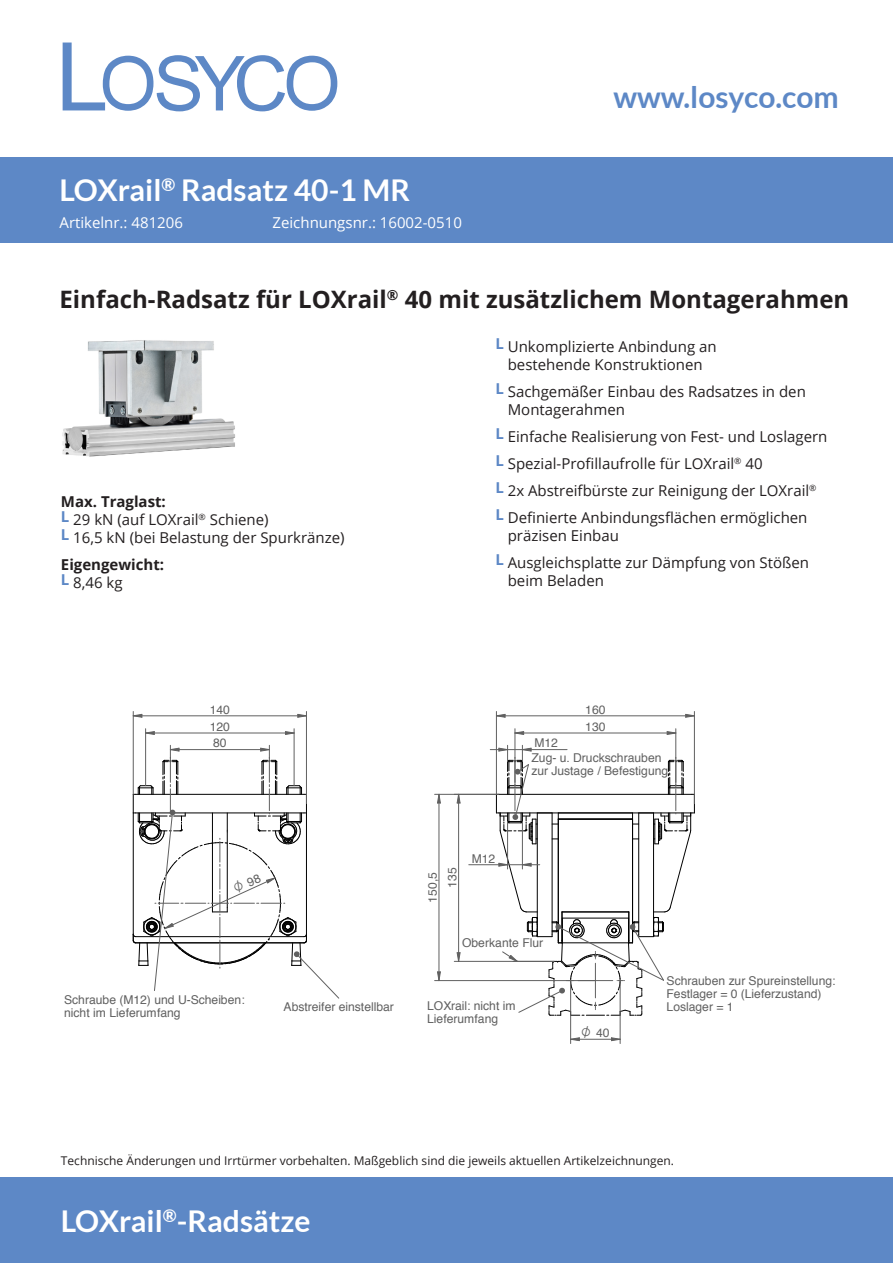
<style>
.page{position:relative;width:893px;height:1263px;background:#fff}
.page>*{position:absolute;margin:0;border:0;box-sizing:border-box;transform-origin:0 0}
.t1{font:700 30px "Lato";color:#fff}
.t2{font:700 30px "Lato";color:#5d88c6}
.t3{font:700 24px "Open Sans";color:#231f20}
.t4{font:15px/18px "Open Sans";color:#231f20}
.t5{font:15px "Open Sans";color:#fff}
.t6{font:700 15px/18px "Open Sans";color:#231f20}
.t7{font:12.15px/13px "Helvetica";color:#606060}
.t8{font:12px "Open Sans";color:#231f20}
.s1{font-weight:700}
.s2{font-weight:400}
</style>
<div class="page">
<div style="left:0;top:1178px;width:893px;height:85px;background:#5d88c6"></div>
<svg style="left:63px;top:43px;width:274px;height:68px"></svg>
<div style="left:0;top:157px;width:893px;height:85px;background:#5d88c6"></div>
<hr style="left:145px;top:729px;width:1px;height:57px;background:#606060">
<hr style="left:294px;top:729px;width:1px;height:57px;background:#606060">
<svg style="left:145px;top:731px;width:10px;height:4px"></svg>
<svg style="left:285px;top:731px;width:9px;height:4px"></svg>
<hr style="left:146px;top:733px;width:148px;height:1px;background:#606060">
<hr style="left:133px;top:711px;width:1px;height:83px;background:#606060">
<hr style="left:306px;top:711px;width:1px;height:93px;background:#606060">
<svg style="left:133px;top:714px;width:10px;height:4px"></svg>
<svg style="left:297px;top:714px;width:9px;height:4px"></svg>
<hr style="left:133px;top:715px;width:173px;height:1px;background:#606060">
<hr style="left:515px;top:729px;width:1px;height:57px;background:#606060">
<hr style="left:675px;top:729px;width:1px;height:57px;background:#606060">
<svg style="left:515px;top:731px;width:9px;height:4px"></svg>
<svg style="left:667px;top:731px;width:9px;height:4px"></svg>
<hr style="left:515px;top:733px;width:161px;height:1px;background:#606060">
<hr style="left:496px;top:711px;width:1px;height:83px;background:#606060">
<hr style="left:694px;top:711px;width:1px;height:93px;background:#606060">
<svg style="left:497px;top:714px;width:9px;height:4px"></svg>
<svg style="left:685px;top:714px;width:10px;height:4px"></svg>
<hr style="left:496px;top:715px;width:198px;height:1px;background:#606060">
<hr style="left:490px;top:749px;width:77px;height:1px;background:#606060">
<hr style="left:469px;top:864px;width:71px;height:1px;background:#606060">
<hr style="left:435px;top:980px;width:160px;height:1px;background:#606060">
<hr style="left:435px;top:794px;width:64px;height:1px;background:#606060">
<svg style="left:437px;top:971px;width:4px;height:10px"></svg>
<svg style="left:437px;top:794px;width:4px;height:10px"></svg>
<hr style="left:439px;top:794px;width:1px;height:186px;background:#606060">
<hr style="left:454px;top:961px;width:100px;height:1px;background:#606060">
<svg style="left:457px;top:795px;width:3px;height:9px"></svg>
<svg style="left:457px;top:952px;width:3px;height:10px"></svg>
<hr style="left:458px;top:794px;width:1px;height:167px;background:#606060">
<svg style="left:496px;top:745px;width:199px;height:271px"></svg>
<hr style="left:570px;top:980px;width:1px;height:63px;background:#606060">
<hr style="left:620px;top:980px;width:1px;height:63px;background:#606060">
<svg style="left:611px;top:1037px;width:9px;height:4px"></svg>
<hr style="left:571px;top:1039px;width:49px;height:1px;background:#606060">
<img style="left:62px;top:340px;width:173px;height:117px">
<svg style="left:570px;top:1026px;width:20px;height:15px"></svg>
<svg style="left:133px;top:745px;width:206px;height:254px"></svg>
<h1 class="t1" style="left:60px;top:172px;width:352px">loxrail<sup>®</sup> Radsatz 40-1 MR</h1>
<p class="t5" style="left:60px;top:212px;width:125px">Artikelnr.: 481206</p>
<p class="t5" style="left:273px;top:212px;width:191px">Zeichnungsnr.: 16002-0510</p>
<h1 class="t2" style="left:613px;top:78px;width:227px">www.losyco.com</h1>
<h2 class="t3" style="left:60px;top:282px;width:791px">Einfach-Radsatz für LOXrail<sup>®</sup> 40 mit zusätzlichem Montagerahmen</h2>
<p class="t4" style="left:61px;top:492px;width:285px"><span class="s1">Max. Traglast:<br></span><sup>L</sup> 29 kN (auf LOXrail<sup>®</sup> Schiene)<br><sup>L</sup> 16,5 kN (bei Belastung der Spurkränze)</p>
<p class="t6" style="left:61px;top:555px;width:105px">Eigengewicht:<br><sup>L</sup> <span class="s2">8,46 kg</span></p>
<p class="t4" style="left:495px;top:337px;width:223px;text-align:center"><sup>L</sup> Unkomplizierte Anbindung an bestehende Konstruktionen</p>
<p class="t4" style="left:508px;top:382px;width:300px;text-indent:-12px"><sup>L</sup> Sachgemäßer Einbau des Radsatzes in den<br>Montagerahmen</p>
<p class="t4" style="left:495px;top:422px;width:334px;line-height:27px"><sup>L</sup> Einfache Realisierung von Fest- und Loslagern <sup>L</sup> Spezial-Profillaufrolle für LOXrail<sup>®</sup> 40<br><sup>L</sup> 2x Abstreifbürste zur Reinigung der LOXrail<sup>® </sup><sup>L</sup> Definierte Anbindungsflächen ermöglichen</p>
<p class="t4" style="left:495px;top:521px;width:315px;line-height:27px;text-indent:12px">präzisen Einbau<br><sup>L</sup> Ausgleichsplatte zur Dämpfung von Stößen</p>
<p class="t4" style="left:508px;top:571px;width:98px">beim Beladen</p>
<p class="t7" style="left:210px;top:704px;width:22px">140</p>
<p class="t7" style="left:585px;top:704px;width:22px">160</p>
<p class="t7" style="left:210px;top:721px;width:22px">120</p>
<p class="t7" style="left:585px;top:721px;width:22px">130</p>
<p class="t7" style="left:213px;top:738px;width:15px">80</p>
<p class="t7" style="left:534px;top:738px;width:25px">M12</p>
<p class="t7" style="left:531px;top:753px;width:138px">Zug- u. Druckschrauben zur Justage / Befestigung</p>
<p class="t7" style="left:472px;top:853px;width:25px">M12</p>
<p class="t7" style="left:424px;top:888px;width:22px;line-height:19.6px;text-indent:-15px;rotate:-90deg">150,5<br>135</p>
<p class="t7" style="left:462px;top:938px;width:83px">Oberkante Flur</p>
<p class="t7" style="left:64px;top:994px;width:182px">Schraube (M12) und U-Scheiben: nicht im Lieferumfang</p>
<p class="t7" style="left:284px;top:1001px;width:112px">Abstreifer einstellbar</p>
<p class="t7" style="left:427px;top:1000px;width:90px">LOXrail: nicht im<br>Lieferumfang</p>
<p class="t7" style="left:666px;top:975px;width:171px">Schrauben zur Spureinstellung:<br>Festlager = 0 (Lieferzustand)<br>Loslager = 1</p>
<p class="t7" style="left:596px;top:1027px;width:15px">40</p>
<p class="t8" style="left:61px;top:1152px;width:615px">Technische Änderungen und Irrtürmer vorbehalten. Maßgeblich sind die jeweils aktuellen Artikelzeichnungen.</p>
<h1 class="t1" style="left:61px;top:1202px;width:251px">loxrail<sup>®</sup>-Radsätze</h1>
</div>
